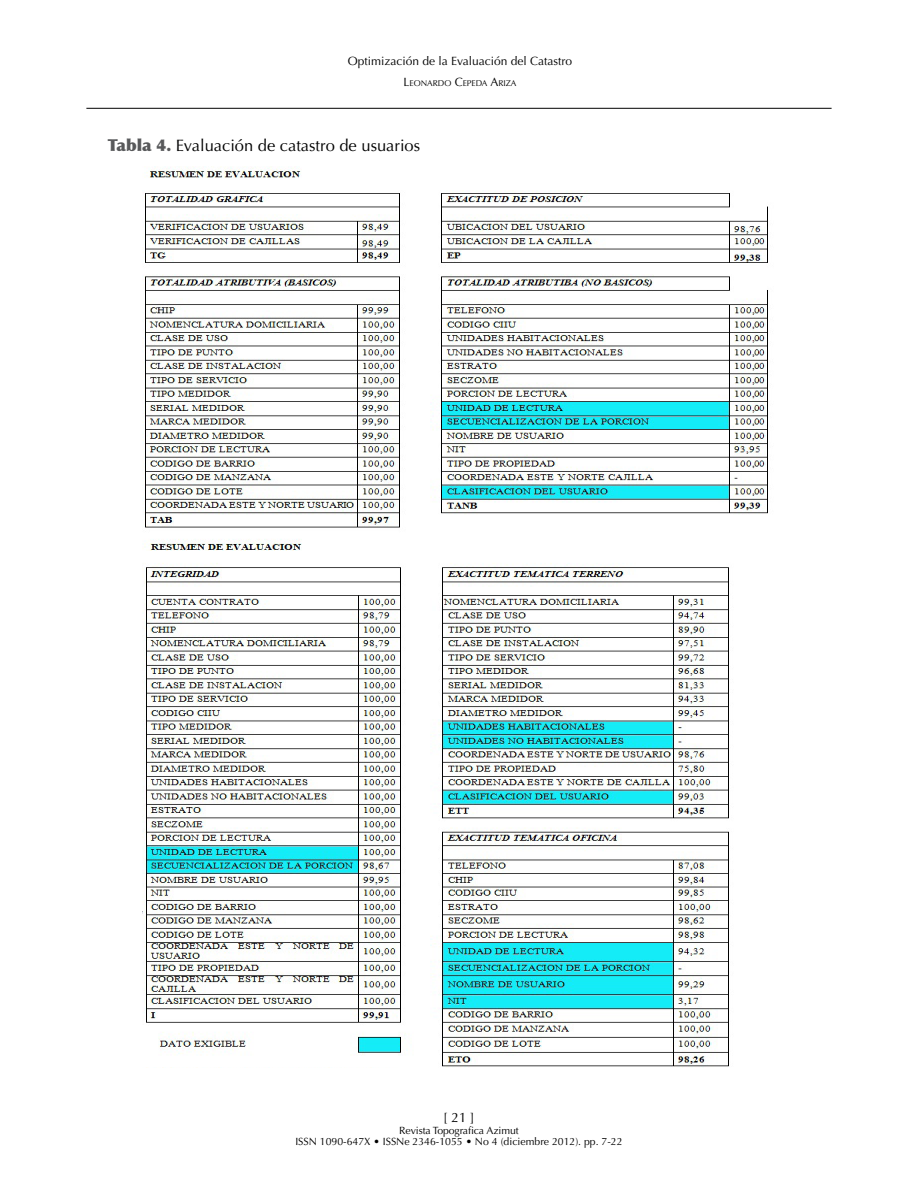
<style>
.page{position:relative;width:918px;height:1188px;background:#fff}
.page>*{position:absolute;margin:0;border:0;box-sizing:border-box;transform-origin:0 0}
.t1{font:16.5px "Optima LT Std";color:#000}
.t2{font:13.5px "Optima LT Std";color:#000}
.t3{font:12px "Optima LT Std";color:#000}
.t4{font:10.5px/10.8px "Optima LT Std";color:#000;text-align:center}
.t5{font:8.4px "Optima LT Std";color:#000}
.s1{font-size:12px}
.s2{font-weight:900;color:#58595b}
</style>
<div class="page">
<hr style="left:86px;top:108px;width:746px;height:1px;background:#000">
<img style="left:142px;top:167px;width:626px;height:901px">
<p class="t3" style="left:348px;top:54px;width:226px">Optimización de la Evaluación del Catastro</p>
<p class="t5" style="left:404px;top:79px;width:115px"><span class="s1">L</span>EONARDO <span class="s1">C</span>EPEDA <span class="s1">A</span>RIZA</p>
<h1 class="t1" style="left:108px;top:136px;width:314px"><span class="s2">Tabla 4.</span> Evaluación de catastro de usuarios</h1>
<p class="t2" style="left:443px;top:1110px;width:33px">[ 21 ]</p>
<p class="t4" style="left:295px;top:1125px;width:329px">Revista Topografica Azimut<br>ISSN 1090-647X • ISSNe 2346-1055 • No 4 (diciembre 2012). pp. 7-22</p>
</div>
